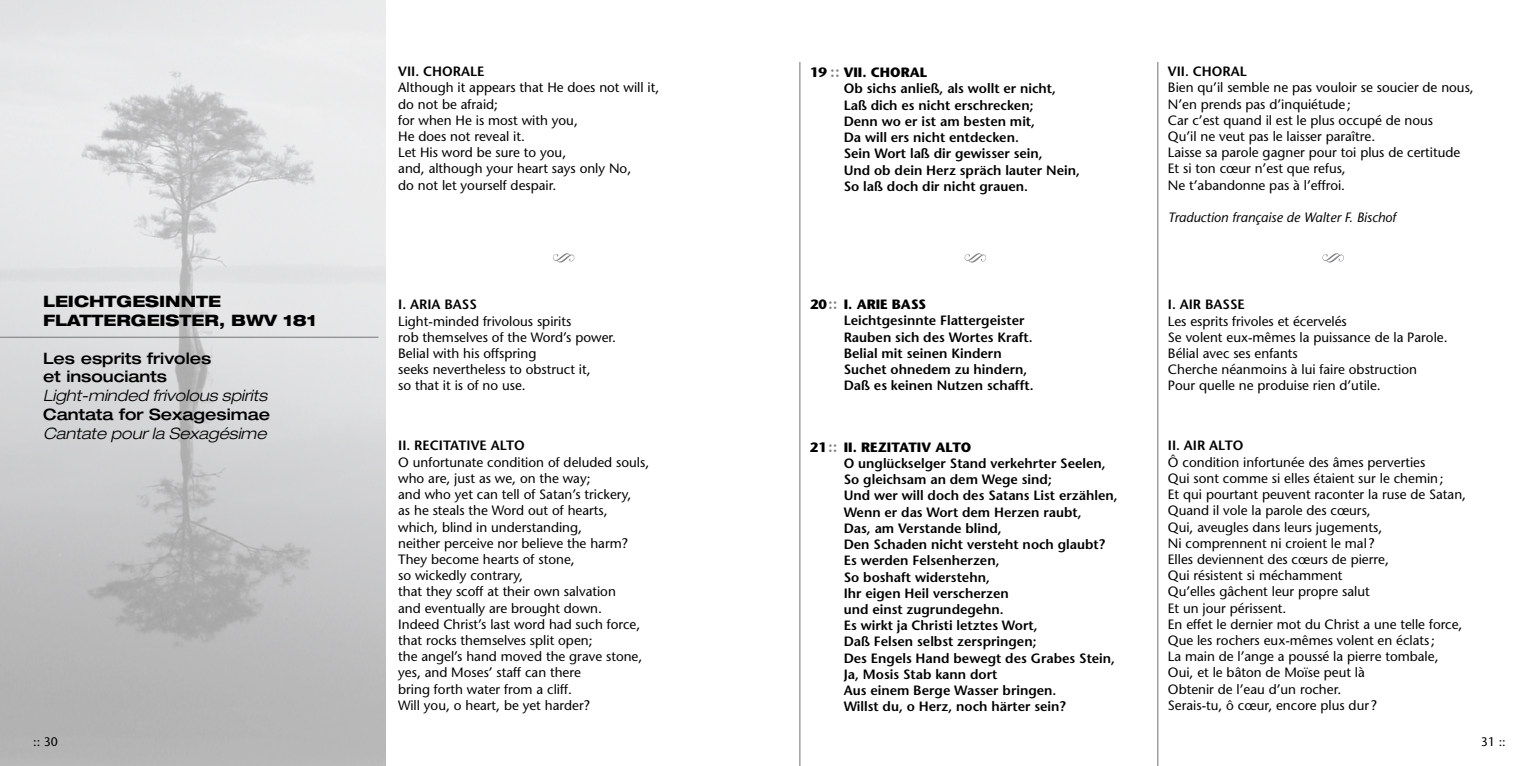
<style>
.page{position:relative;width:1539px;height:766px;background:#fff}
.page>*{position:absolute;margin:0;border:0;box-sizing:border-box;transform-origin:0 0}
.t1{font:500 expanded 15.75px/18.9px "Helvetica Neue";color:#000}
.t2{font:italic 300 expanded 15.75px "Helvetica Neue";color:#000}
.t3{font:800 expanded 15.75px/18.9px "Helvetica Neue";color:#000}
.t4{font:13.5px/16.2px "Stone Sans";color:#000}
.t5{font:600 13.5px/16.2px "Stone Sans";color:#000}
.t6{font:700 13.5px/16.2px "Stone Sans";color:#000}
.t7{font:italic 13.5px "Stone Sans";color:#000}
.t8{font:12.38px "Stone Sans";color:#000}
.s1{font-family:"Stone Sans Sem ITCTT Semi";font-weight:400;font-size:15.75px;color:#808285}
.s2{font-weight:600}
</style>
<div class="page">
<img style="left:0;top:0;width:386px;height:765px">
<svg style="left:553px;top:253px;width:21px;height:9px"></svg>
<hr style="left:799px;top:62px;width:1px;height:703px;background:#808285">
<hr style="left:1157px;top:62px;width:1px;height:703px;background:#808285">
<svg style="left:965px;top:253px;width:21px;height:9px"></svg>
<svg style="left:1322px;top:253px;width:22px;height:9px"></svg>
<hr style="left:0;top:336px;width:378px;height:2px;background:#808285">
<p class="t3" style="left:43px;top:291px;width:275px">LEICHTGESINNTE<br>FLATTERGEISTER, BWV 181</p>
<p class="t1" style="left:43px;top:348px;width:170px">Les esprits frivoles et insouciants</p>
<p class="t2" style="left:43px;top:386px;width:225px">Light-minded frivolous spirits</p>
<p class="t1" style="left:43px;top:404px;width:229px">Cantata for Sexagesimae</p>
<p class="t2" style="left:43px;top:424px;width:225px">Cantate pour la Sexagésime</p>
<p class="t8" style="left:33px;top:733px;width:26px">:: 30</p>
<p class="t5" style="left:398px;top:63px;width:86px">VII. Chorale</p>
<p class="t4" style="left:398px;top:79px;width:263px">Although it appears that He does not will it, do not be afraid;<br>for when He is most with you,<br>He does not reveal it.<br>Let His word be sure to you,<br>and, although your heart says only No,<br>do not let yourself despair.</p>
<p class="t5" style="left:398px;top:296px;width:72px">I. Aria Bass</p>
<p class="t4" style="left:398px;top:312px;width:219px">Light-minded frivolous spirits<br>rob themselves of the Word’s power.<br>Belial with his offspring<br>seeks nevertheless to obstruct it,<br>so that it is of no use.</p>
<p class="t5" style="left:398px;top:437px;width:33px">II. Recit</p>
<p class="t5" style="left:450px;top:437px;width:17px">ative</p>
<p class="t5" style="left:491px;top:437px;width:36px">Alto</p>
<p class="t4" style="left:398px;top:453px;width:253px">O unfortunate condition of deluded souls, who are, just as we, on the way;<br>and who yet can tell of Satan’s trickery,<br>as he steals the Word out of hearts, which, blind in understanding,<br>neither perceive nor believe the harm?<br>They become hearts of stone,<br>so wickedly contrary,<br>that they scoff at their own salvation<br>and eventually are brought down.<br>Indeed Christ’s last word had such force, that rocks themselves split open;<br>the angel’s hand moved the grave stone, yes, and Moses’ staff can there<br>bring forth water from a cliff.<br>Will you, o heart, be yet harder?</p>
<p class="t6" style="left:810px;top:64px;width:119px">19 <span class="s1">::</span> VII. CHORAL<br><span class="s2">O</span></p>
<p class="t5" style="left:854px;top:80px;width:203px">b sichs anließ, als wollt er nicht,</p>
<p class="t5" style="left:844px;top:97px;width:238px;text-indent:7px">aß dich es nicht erschrecken;<br>Denn wo er ist am besten mit,<br>Da will ers nicht entdecken.<br>Sein Wort laß dir gewisser sein,<br>Und ob dein Herz spräch lauter Nein,<br>So laß doch dir nicht grauen.</p>
<p class="t5" style="left:810px;top:97px;width:15px">L</p>
<p class="t6" style="left:810px;top:296px;width:118px">20<span class="s1">::</span> I. ARIE BASS<br><span class="s2">L</span></p>
<p class="t5" style="left:844px;top:312px;width:191px;text-indent:7px">eichtgesinnte Flattergeister<br>Rauben sich des Wortes Kraft.<br>Belial mit seinen Kindern<br>Suchet ohnedem zu hindern,<br>Daß es keinen N utzen schafft.</p>
<p class="t6" style="left:810px;top:438px;width:163px">21<span class="s1">::</span> II. REZITATIV ALTO<br><span class="s2">O</span></p>
<p class="t5" style="left:844px;top:455px;width:275px;text-indent:15px">unglückselger Stand verkehrter Seelen,<br>So gleichsam an dem Wege sind;<br>Und wer will doch des Satans List erzählen,<br>Wenn er das Wort dem Herzen raubt,<br>Das, am Verstande blind,<br>Den Schaden nicht versteht noch glaubt?<br>Es werden Felsenherzen,<br>So boshaft widerstehn,<br>Ihr eigen Heil verscherzen<br>und einst zugrundegehn.<br>Es wirkt ja Christi letztes Wort,<br>Daß Felsen selbst zerspringen;<br>Des Engels Hand bewegt des Grabes Stein,<br>Ja, Mosis Stab kann dort</p>
<p class="t5" style="left:810px;top:681px;width:16px">A</p>
<p class="t5" style="left:844px;top:681px;width:224px;text-align:center">us einem Berge Wasser bringen.<br>Willst du, o Herz, noch härter sein?</p>
<p class="t5" style="left:1168px;top:63px;width:80px">VII. Choral</p>
<p class="t4" style="left:1168px;top:79px;width:307px">Bien qu’il semble ne pas vouloir se soucier de nous, N’en prends pas d’inquiétude;<br>Car c’est quand il est le plus occupé de nous<br>Qu’il ne veut pas le laisser paraître.<br>Laisse sa parole gagner pour toi plus de certitude Et si ton cœur n’est que refus,<br>Ne t’abandonne pas à l’effroi.</p>
<p class="t7" style="left:1168px;top:209px;width:230px">Traduction française de Walter F. Bischof</p>
<p class="t5" style="left:1168px;top:296px;width:20px">I. Air</p>
<p class="t5" style="left:1205px;top:296px;width:26px">Basse</p>
<p class="t4" style="left:1168px;top:312px;width:281px">Les esprits frivoles et écervelés<br>Se volent eux-mêmes la puissance de la Parole.<br>Bélial avec ses enfants<br>Cherche néanmoins à lui faire obstruction Pour quelle ne produise rien d’utile.</p>
<p class="t5" style="left:1168px;top:437px;width:25px">II. Air</p>
<p class="t5" style="left:1209px;top:437px;width:36px">Alto</p>
<p class="t4" style="left:1168px;top:453px;width:300px">Ô condition infortunée des âmes perverties<br>Qui sont comme si elles étaient sur le chemin;<br>Et qui pourtant peuvent raconter la ruse de Satan, Quand il vole la parole des cœurs,<br>Qui, aveugles dans leurs jugements,<br>Ni comprennent ni croient le mal ?<br>Elles deviennent des cœurs de pierre,<br>Qui résistent si méchamment<br>Qu’elles gâchent leur propre salut<br>Et un jour périssent.<br>En effet le dernier mot du Christ a une telle force, Que les rochers eux-mêmes volent en éclats;<br>La main de l’ange a poussé la pierre tombale, Oui, et le bâton de Moïse peut là<br>Obtenir de l’eau d’un rocher.<br>Serais-tu, ô cœur, encore plus dur ?</p>
<p class="t8" style="left:1481px;top:733px;width:26px">31 ::</p>
</div>
